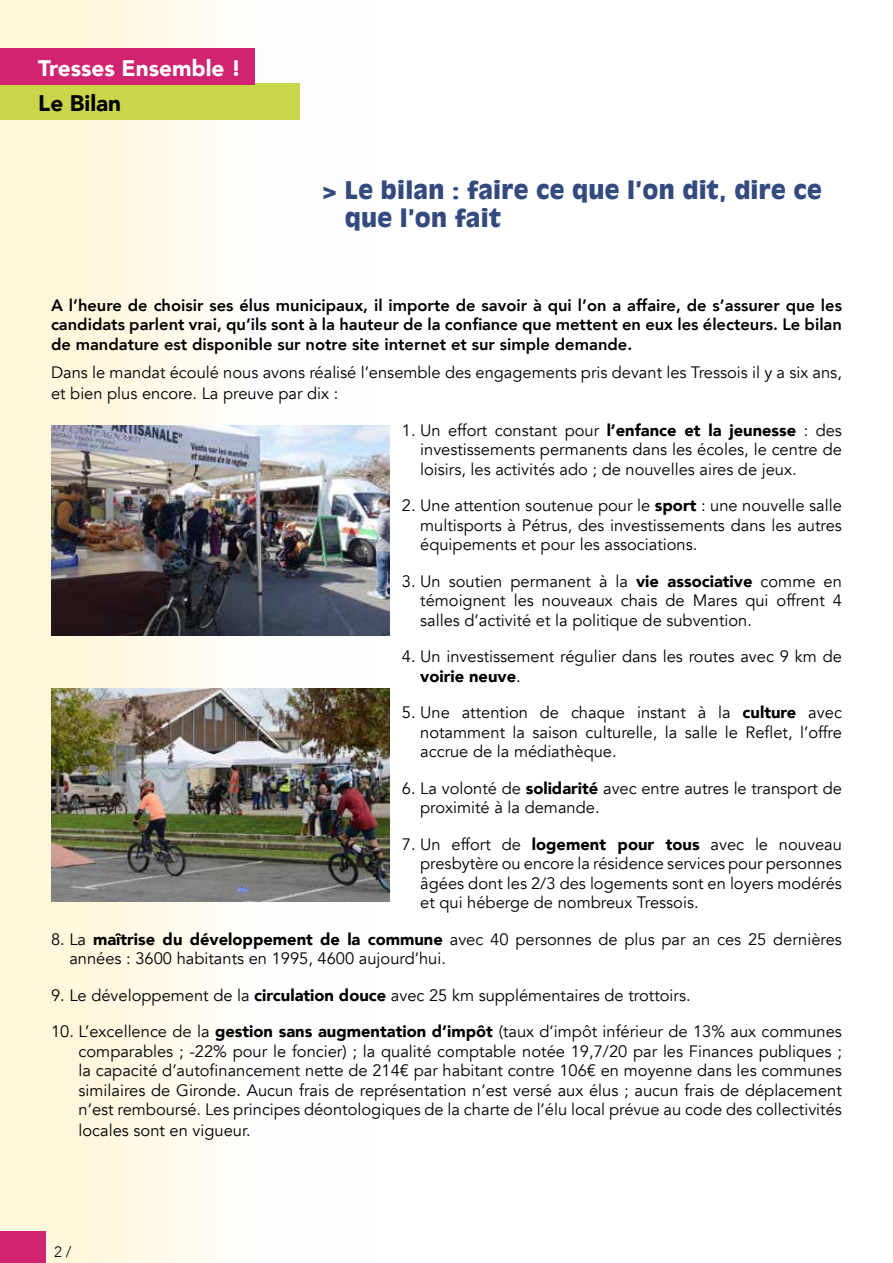
<style>
.page{position:relative;width:893px;height:1263px;background:#fff}
.page>*{position:absolute;margin:0;border:0;box-sizing:border-box;transform-origin:0 0}
.t1{font:900 24px/28.5px "Antique Olive";letter-spacing:.01em;color:#334a7e}
.t2{font:900 22.5px "Avenir";color:#fff}
.t3{font:900 22.5px "Avenir";color:#000}
.t4{font:16.5px/19.5px "Avenir";color:#000;text-align:justify}
.t5{font:800 16.5px/19.5px "Avenir";color:#000;text-align:justify}
.t6{font:300 15px "Avenir";color:#000}
.s1{font-weight:900}
</style>
<div class="page">
<div style="left:0;top:0;width:379px;height:1263px;background:linear-gradient(to right,#fff6d6,#fff)"></div>
<div style="left:0;top:83px;width:300px;height:37px;background:#c9d649"></div>
<div style="left:0;top:48px;width:254px;height:37px;background:#d02372"></div>
<div style="left:0;top:1231px;width:46px;height:32px;background:#d02372"></div>
<img style="left:51px;top:425px;width:338px;height:211px">
<img style="left:51px;top:689px;width:338px;height:212px">
<h2 class="t2" style="left:38px;top:48px;width:204px">Tresses Ensemble !</h2>
<h2 class="t3" style="left:38px;top:84px;width:84px">Le Bilan</h2>
<h1 class="t1" style="left:345px;top:175px;width:478px;text-indent:-22px">&gt; Le bilan : faire ce que l’on dit, dire ce que l’on fait</h1>
<p class="t5" style="left:51px;top:295px;width:792px">A l’heure de choisir ses élus municipaux, il importe de savoir à qui l’on a affaire, de s’assurer que les candidats parlent vrai, qu’ils sont à la hauteur de la confiance que mettent en eux les électeurs. Le bilan de mandature est disponible sur notre site internet et sur simple demande.</p>
<p class="t4" style="left:51px;top:362px;width:792px;line-height:21px">Dans le mandat écoulé nous avons réalisé l’ensemble des engagements pris devant les Tressois il y a six ans, et bien plus encore. La preuve par dix :</p>
<p class="t4" style="left:420px;top:420px;width:423px;text-indent:-18px">1. Un effort constant pour <span class="s1">l’enfance et la jeunesse</span> : des investissements permanents dans les écoles, le centre de loisirs, les activités ado ; de nouvelles aires de jeux.</p>
<p class="t4" style="left:420px;top:496px;width:423px;text-indent:-18px">2. Une attention soutenue pour le <span class="s1">sport</span> : une nouvelle salle multisports à Pétrus, des investissements dans les autres équipements et pour les associations.</p>
<p class="t4" style="left:420px;top:571px;width:423px;text-indent:-18px">3. Un soutien permanent à la <span class="s1">vie associative</span> comme en témoignent les nouveaux chais de Mares qui offrent 4 salles d’activité et la politique de subvention.</p>
<p class="t4" style="left:420px;top:647px;width:423px;text-indent:-18px">4. Un investissement régulier dans les routes avec 9 km de <span class="s1">voirie neuve</span>.</p>
<p class="t4" style="left:420px;top:703px;width:423px;text-indent:-18px">5. Une attention de chaque instant à la <span class="s1">culture</span> avec notamment la saison culturelle, la salle le Reflet, l’offre accrue de la médiathèque.</p>
<p class="t4" style="left:420px;top:778px;width:423px;text-indent:-18px">6. La volonté de <span class="s1">solidarité</span> avec entre autres le transport de proximité à la demande.</p>
<p class="t4" style="left:420px;top:834px;width:423px;text-indent:-18px">7. Un effort de <span class="s1">logement pour tous</span> avec le nouveau presbytère ou encore la résidence services pour personnes âgées dont les 2/3 des logements sont en loyers modérés et qui héberge de nombreux Tressois.</p>
<p class="t4" style="left:69px;top:929px;width:774px;text-indent:-18px">8. La <span class="s1">maîtrise du développement de la commune</span> avec 40 personnes de plus par an ces 25 dernières années : 3600 habitants en 1995, 4600 aujourd’hui.</p>
<p class="t4" style="left:51px;top:986px;width:641px">9. Le développement de la <span class="s1">circulation douce</span> avec 25 km supplémentaires de trottoirs.</p>
<p class="t4" style="left:79px;top:1022px;width:765px;text-indent:-28px">10. L’excellence de la <span class="s1">gestion sans augmentation d’impôt</span> (taux d’impôt inférieur de 13% aux communes comparables ; -22% pour le foncier) ; la qualité comptable notée 19,7/20 par les Finances publiques ; la capacité d’autofinancement nette de 214€ par habitant contre 106€ en moyenne dans les communes similaires de Gironde. Aucun frais de représentation n’est versé aux élus ; aucun frais de déplacement n’est remboursé. Les principes déontologiques de la charte de l’élu local prévue au code des collectivités</p>
<p class="t4" style="left:79px;top:1121px;width:174px">locales sont en vigueur.</p>
<p class="t6" style="left:54px;top:1243px;width:19px">2 /</p>
</div>
